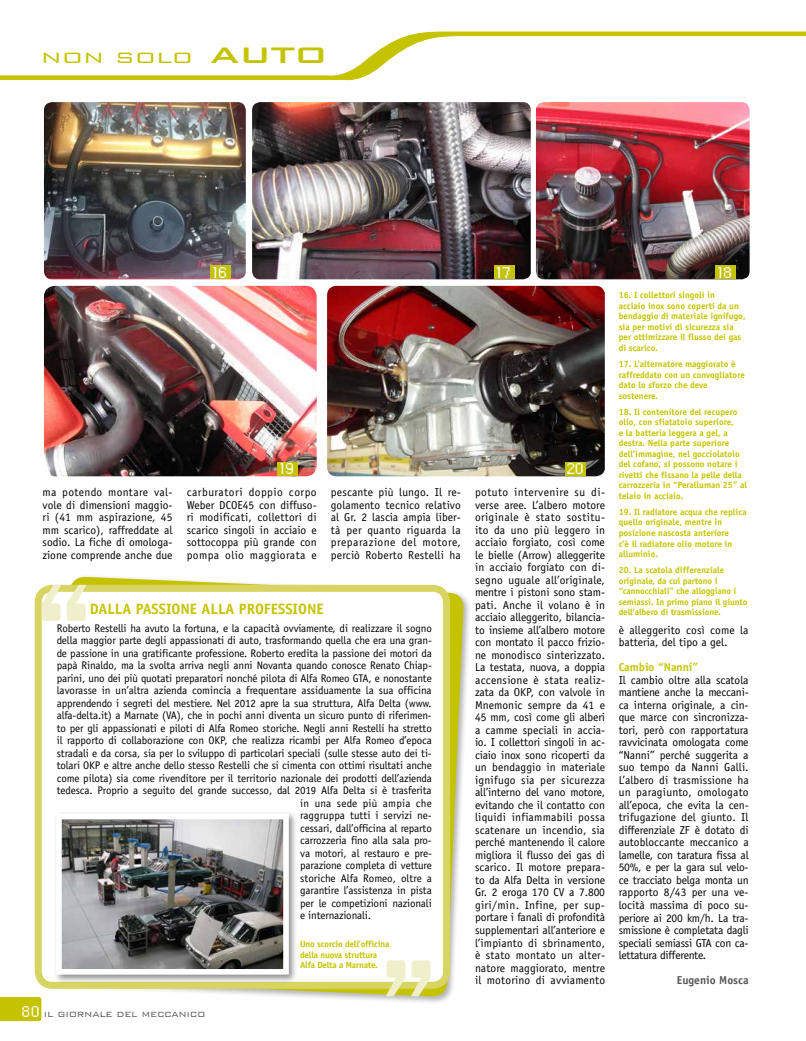
<style>
.page{position:relative;width:806px;height:1041px;background:#fff}
.page>*{position:absolute;margin:0;border:0;box-sizing:border-box;transform-origin:0 0}
.t1{font:300 20px "Bank Gothic BT";letter-spacing:-.03em;color:#c5c300;scale:1.3 1}
.t2{font:700 15px "Officina Sans Std";color:#c5c300}
.t3{font:11.5px/12.5px "Officina Sans Std";color:#000;text-align:justify}
.t4{font:700 11.5px "Officina Sans Std";color:#c5c300}
.t5{font:700 11.5px "Officina Sans Std";color:#58585a}
.t6{font:11px "Officina Sans Std";letter-spacing:-.01em;color:#000}
.t7{font:11px "Officina Sans Std";letter-spacing:.025em;color:#000}
.t8{font:11px "David Sans";letter-spacing:.01em;color:#fff}
.t9{font:300 10px "Bank Gothic BT";letter-spacing:-.03em;color:#58585a}
.t10{font:700 9px/10.5px "Officina Sans Std";color:#c5c300}
.t11{font:700 9px/10.5px "Officina Sans Std";letter-spacing:-.02em;color:#c5c300}
.s1{font-family:"Bank Gothic";font-weight:500;font-size:30px}
.s2{font-family:"David Sans";font-weight:400;font-size:11px;color:#fff}
</style>
<div class="page">
<svg style="left:0;top:997px;width:41px;height:23px"></svg>
<svg style="left:0;top:32px;width:805px;height:49px"></svg>
<img style="left:44px;top:102px;width:202px;height:177px">
<img style="left:44px;top:286px;width:272px;height:190px">
<img style="left:535px;top:102px;width:214px;height:177px">
<img style="left:252px;top:102px;width:278px;height:177px">
<div style="left:210px;top:265px;width:21px;height:14px;background:#c5c300"></div>
<div style="left:277px;top:462px;width:21px;height:14px;background:#c5c300"></div>
<img style="left:327px;top:286px;width:277px;height:190px">
<div style="left:565px;top:462px;width:21px;height:14px;background:#c5c300"></div>
<div style="left:493px;top:265px;width:21px;height:14px;background:#c5c300"></div>
<div style="left:714px;top:265px;width:21px;height:14px;background:#c5c300"></div>
<div style="left:51px;top:574px;width:420px;height:430px;background:#000;opacity:.3"></div>
<svg style="left:53px;top:576px;width:410px;height:420px"></svg>
<div style="left:38px;top:588px;width:408px;height:397px;background:#fff;border-radius:14px"></div>
<div style="left:35px;top:584px;width:415px;height:404px;border:7px solid #d7d461;border-radius:14px"></div>
<svg style="left:42px;top:584px;width:44px;height:36px"></svg>
<div style="left:53px;top:810px;width:245px;height:173px;background:#000;opacity:.45"></div>
<img style="left:63px;top:820px;width:218px;height:147px">
<div style="left:56px;top:813px;width:232px;height:161px;border:6px solid #fff"></div>
<svg style="left:385px;top:960px;width:45px;height:36px;background:#e9e8af"></svg>
<h1 class="t1" style="left:40px;top:47px;width:223px">NON SOLO <span class="s1">AUTO</span></h1>
<p class="t8" style="left:213px;top:267px;width:15px">16</p>
<p class="t8" style="left:280px;top:464px;width:15px">19</p>
<p class="t3" style="left:43px;top:486px;width:131px">ma potendo montare val&shy;vole di dimensioni maggio&shy;ri (41 mm aspirazione, 45 mm scarico), raffreddate al sodio. La fiche di omologa&shy;zione comprende anche due</p>
<p class="t3" style="left:187px;top:486px;width:131px">carburatori doppio corpo Weber DCOE45 con diffuso&shy;ri modificati, collettori di scarico singoli in acciaio e sottocoppa più grande con pompa olio maggiorata e</p>
<p class="t3" style="left:331px;top:486px;width:131px">pescante più lungo. Il re&shy;golamento tecnico relativo al Gr. 2 lascia ampia liber&shy;tà per quanto riguarda la preparazione del motore, perciò Roberto Restelli ha</p>
<h2 class="t2" style="left:90px;top:599px;width:235px">DALLA PASSIONE ALLA PROFESSIONE</h2>
<p class="t6" style="left:57px;top:621px;width:376px">Roberto Restelli ha avuto la fortuna, e la capacità ovviamente, di realizzare il sogno</p>
<p class="t6" style="left:57px;top:634px;width:376px">della maggior parte degli appassionati di auto, trasformando quella che era una gran-</p>
<p class="t6" style="left:57px;top:646px;width:376px">de passione in una gratificante professione. Roberto eredita la passione dei motori da</p>
<p class="t6" style="left:57px;top:659px;width:376px">papà Rinaldo, ma la svolta arriva negli anni Novanta quando conosce Renato Chiap-</p>
<p class="t6" style="left:57px;top:671px;width:376px">parini, uno dei più quotati preparatori nonché pilota di Alfa Romeo GTA, e nonostante</p>
<p class="t6" style="left:57px;top:684px;width:376px">lavorasse in un’altra azienda comincia a frequentare assiduamente la sua officina</p>
<p class="t6" style="left:57px;top:696px;width:376px">apprendendo i segreti del mestiere. Nel 2012 apre la sua struttura, Alfa Delta (www.</p>
<p class="t6" style="left:57px;top:709px;width:376px">alfa-delta.it) a Marnate (VA), che in pochi anni diventa un sicuro punto di riferimen-</p>
<p class="t6" style="left:57px;top:721px;width:376px">to per gli appassionati e piloti di Alfa Romeo storiche. Negli anni Restelli ha stretto</p>
<p class="t6" style="left:57px;top:734px;width:376px">il rapporto di collaborazione con OKP, che realizza ricambi per Alfa Romeo d’epoca</p>
<p class="t6" style="left:57px;top:746px;width:376px">stradali e da corsa, sia per lo sviluppo di particolari speciali (sulle stesse auto dei ti-</p>
<p class="t6" style="left:57px;top:759px;width:376px">tolari OKP e altre anche dello stesso Restelli che si cimenta con ottimi risultati anche</p>
<p class="t6" style="left:57px;top:771px;width:376px">come pilota) sia come rivenditore per il territorio nazionale dei prodotti dell’azienda</p>
<p class="t6" style="left:57px;top:784px;width:376px">tedesca. Proprio a seguito del grande successo, dal 2019 Alfa Delta si è trasferita</p>
<p class="t7" style="left:300px;top:796px;width:133px">in una sede più ampia che</p>
<p class="t6" style="left:300px;top:809px;width:133px">raggruppa tutti i servizi ne-</p>
<p class="t6" style="left:300px;top:821px;width:133px">cessari, dall’officina al reparto</p>
<p class="t6" style="left:300px;top:834px;width:133px">carrozzeria fino alla sala pro-</p>
<p class="t6" style="left:300px;top:846px;width:133px">va motori, al restauro e pre-</p>
<p class="t6" style="left:300px;top:859px;width:133px">parazione completa di vetture</p>
<p class="t6" style="left:300px;top:871px;width:133px">storiche Alfa Romeo, oltre a</p>
<p class="t6" style="left:300px;top:884px;width:133px">garantire l’assistenza in pista</p>
<p class="t6" style="left:300px;top:896px;width:133px">per le competizioni nazionali</p>
<p class="t6" style="left:300px;top:909px;width:72px">e internazionali.</p>
<p class="t9" style="left:23px;top:1008px;width:184px"><span class="s2">80</span> IL GIORNALE DEL MECCANICO</p>
<p class="t11" style="left:300px;top:938px;width:91px">Uno scorcio dell’officina della nuova struttura<br>Alfa Delta a Marnate.</p>
<p class="t8" style="left:497px;top:267px;width:15px">17</p>
<p class="t8" style="left:718px;top:267px;width:15px">18</p>
<p class="t8" style="left:567px;top:464px;width:18px">20</p>
<p class="t3" style="left:475px;top:486px;width:131px">potuto intervenire su di&shy;verse aree. L’albero motore originale è stato sostitu&shy;ito da uno più leggero in acciaio forgiato, così come le bielle (Arrow) alleggerite in acciaio forgiato con di&shy;segno uguale all’originale, mentre i pistoni sono stam&shy;pati. Anche il volano è in acciaio alleggerito, bilancia&shy;to insieme all’albero motore con montato il pacco frizio&shy;ne monodisco sinterizzato.<br>La testata, nuova, a doppia accensione è stata realiz&shy;zata da OKP, con valvole in Mnemonic sempre da 41 e 45 mm, così come gli alberi a camme speciali in accia&shy;io. I collettori singoli in ac&shy;ciaio inox sono ricoperti da un bendaggio in materiale ignifugo sia per sicurezza all’interno del vano motore, evitando che il contatto con liquidi infiammabili possa scatenare un incendio, sia perché mantenendo il calore migliora il flusso dei gas di scarico. Il motore prepara&shy;to da Alfa Delta in versione Gr. 2 eroga 170 CV a 7.800 giri/min. Infine, per sup&shy;portare i fanali di profondità supplementari all’anteriore e l’impianto di sbrinamento, è stato montato un alter&shy;natore maggiorato, mentre il motorino di avviamento</p>
<p class="t10" style="left:618px;top:290px;width:128px">16. I collettori singoli in<br>acciaio inox sono coperti da un bendaggio di materiale ignifugo, sia per motivi di sicurezza sia per ottimizzare il flusso dei gas di scarico.</p>
<p class="t10" style="left:618px;top:358px;width:128px">17. L’alternatore maggiorato è raffreddato con un convogliatore dato lo sforzo che deve sostenere.</p>
<p class="t10" style="left:618px;top:406px;width:130px">18. Il contenitore del recupero olio, con sfiatatoio superiore,<br>e la batteria leggera a gel, a destra. Nella parte superiore dell’immagine, nel gocciolatoio del cofano, si possono notare i rivetti che fissano la pelle della carrozzeria in “Peralluman 25” al telaio in acciaio.</p>
<p class="t10" style="left:618px;top:506px;width:129px">19. Il radiatore acqua che replica quello originale, mentre in posizione nascosta anteriore<br>c’è il radiatore olio motore in alluminio.</p>
<p class="t10" style="left:618px;top:564px;width:130px">20. La scatola differenziale originale, da cui partono i “cannocchiali” che alloggiano i semiassi. In primo piano il giunto dell’albero di trasmissione.</p>
<p class="t3" style="left:618px;top:623px;width:131px">è alleggerito così come la batteria, del tipo a gel.</p>
<p class="t4" style="left:618px;top:660px;width:81px">Cambio “Nanni”</p>
<p class="t3" style="left:618px;top:673px;width:131px">Il cambio oltre alla scatola mantiene anche la meccani&shy;ca interna originale, a cin&shy;que marce con sincronizza&shy;tori, però con rapportatura ravvicinata omologata come “Nanni” perché suggerita a suo tempo da Nanni Galli.<br>L’albero di trasmissione ha un paragiunto, omologato all’epoca, che evita la cen&shy;trifugazione del giunto. Il differenziale ZF è dotato di autobloccante meccanico a lamelle, con taratura fissa al 50%, e per la gara sul velo&shy;ce tracciato belga monta un rapporto 8/43 per una ve&shy;locità massima di poco su&shy;periore ai 200 km/h. La tra&shy;smissione è completata dagli speciali semiassi GTA con ca&shy;lettatura differente.</p>
<p class="t5" style="left:676px;top:972px;width:73px">Eugenio Mosca</p>
</div>
